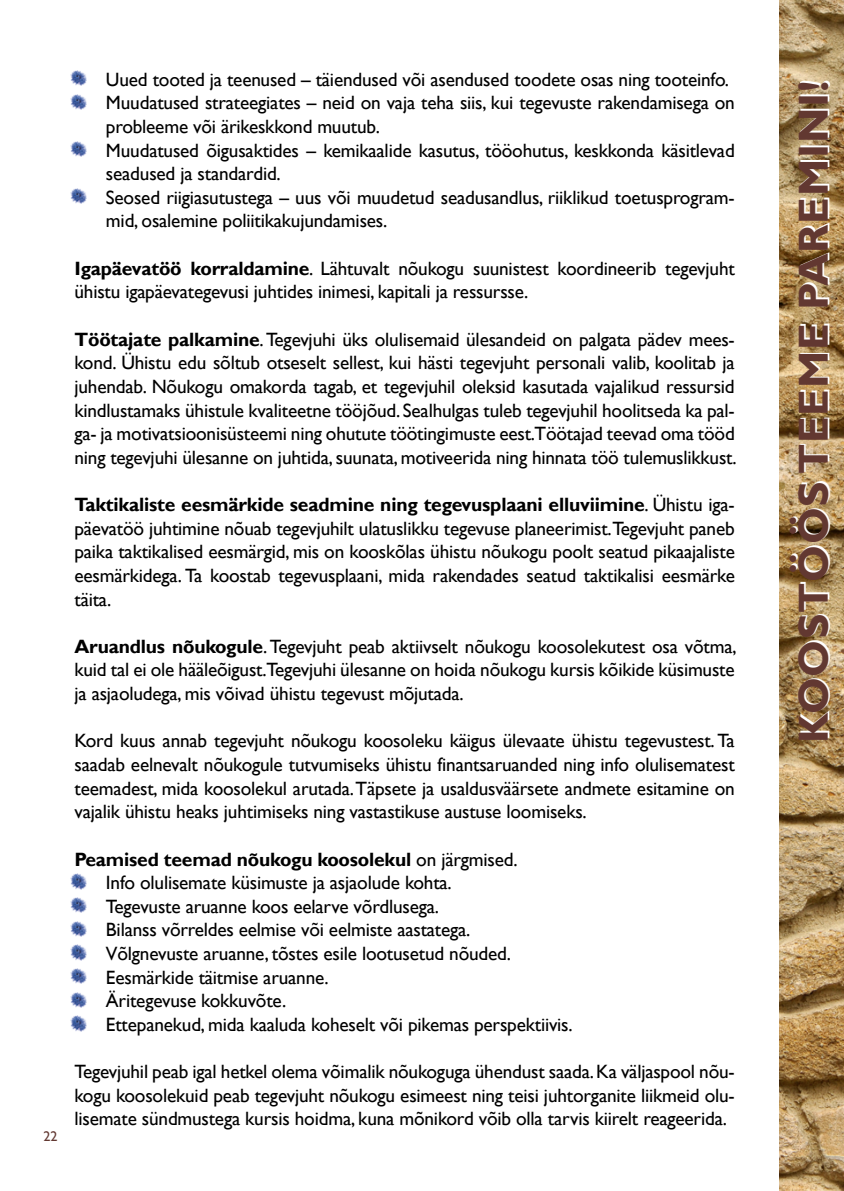
<style>
.page{position:relative;width:844px;height:1191px;background:#fff}
.page>*{position:absolute;margin:0;border:0;box-sizing:border-box;transform-origin:0 0}
.t1{font:700 42px "Gill Sans";letter-spacing:.02em;color:#fff}
.t2{font:19.25px/23.6px "Gill Sans";letter-spacing:-.01em;color:#000;text-align:justify}
.t3{font:700 19.25px "Gill Sans";letter-spacing:-.01em;color:#000}
.t4{font:14px "Gill Sans";color:#623831}
.s1{font-weight:700}
.s2{font-weight:400}
</style>
<div class="page">
<img style="left:779px;top:0;width:64px;height:1191px">
<img style="left:70px;top:70px;width:16px;height:16px">
<img style="left:70px;top:94px;width:16px;height:15px">
<img style="left:70px;top:141px;width:16px;height:16px">
<img style="left:70px;top:189px;width:16px;height:15px">
<img style="left:70px;top:874px;width:16px;height:15px">
<img style="left:70px;top:897px;width:16px;height:16px">
<img style="left:70px;top:921px;width:16px;height:15px">
<img style="left:70px;top:945px;width:16px;height:15px">
<img style="left:70px;top:968px;width:16px;height:15px">
<img style="left:70px;top:992px;width:16px;height:15px">
<img style="left:70px;top:1015px;width:16px;height:16px">
<p class="t4" style="left:44px;top:1128px;width:15px">22</p>
<p class="t2" style="left:74px;top:68px;width:656px">• Uued tooted ja teenused – täiendused või asendused toodete osas ning tooteinfo.</p>
<p class="t2" style="left:106px;top:91px;width:630px;text-indent:-31px">• Muudatused strateegiates – neid on vaja teha siis, kui tegevuste rakendamisega on probleeme või ärikeskkond muutub.</p>
<p class="t2" style="left:106px;top:139px;width:630px;text-indent:-31px">• Muudatused õigusaktides – kemikaalide kasutus, tööohutus, keskkonda käsitlevad seadused ja standardid.</p>
<p class="t2" style="left:106px;top:186px;width:630px;text-indent:-31px">• Seosed riigiasutustega – uus või muudetud seadusandlus, riiklikud toetusprogram&shy;mid, osalemine poliitikakujundamises.</p>
<p class="t2" style="left:74px;top:257px;width:661px"><span class="s1">Igapäevatöö korraldamine</span>. Lähtuvalt nõukogu suunistest koordineerib tegevjuht ühistu igapäevategevusi juhtides inimesi, kapitali ja ressursse.</p>
<p class="t2" style="left:74px;top:328px;width:663px"><span class="s1">Töötajate palkamine</span>. Tegevjuhi üks olulisemaid ülesandeid on palgata pädev mees&shy;kond. Ühistu edu sõltub otseselt sellest, kui hästi tegevjuht personali valib, koolitab ja juhendab. Nõukogu omakorda tagab, et tegevjuhil oleksid kasutada vajalikud ressursid kindlustamaks ühistule kvaliteetne tööjõud. Sealhulgas tuleb tegevjuhil hoolitseda ka pal&shy;ga- ja motivatsioonisüsteemi ning ohutute töötingimuste eest.Töötajad teevad oma tööd ning tegevjuhi ülesanne on juhtida, suunata, motiveerida ning hinnata töö tulemuslikkust.</p>
<p class="t2" style="left:74px;top:493px;width:661px"><span class="s1">Taktikaliste eesmärkide seadmine ning tegevusplaani elluviimine</span>. Ühistu iga&shy;päevatöö juhtimine nõuab tegevjuhilt ulatuslikku tegevuse planeerimist.Tegevjuht paneb paika taktikalised eesmärgid, mis on kooskõlas ühistu nõukogu poolt seatud pikaajaliste eesmärkidega. Ta koostab tegevusplaani, mida rakendades seatud taktikalisi eesmärke täita.</p>
<p class="t2" style="left:74px;top:635px;width:663px"><span class="s1">Aruandlus nõukogule</span>. Tegevjuht peab aktiivselt nõukogu koosolekutest osa võtma, kuid tal ei ole hääleõigust.Tegevjuhi ülesanne on hoida nõukogu kursis kõikide küsimuste ja asjaoludega, mis võivad ühistu tegevust mõjutada.</p>
<p class="t2" style="left:74px;top:729px;width:661px">Kord kuus annab tegevjuht nõukogu koosoleku käigus ülevaate ühistu tegevustest. Ta saadab eelnevalt nõukogule tutvumiseks ühistu finantsaruanded ning info olulisematest teemadest, mida koosolekul arutada. Täpsete ja usaldusväärsete andmete esitamine on vajalik ühistu heaks juhtimiseks ning vastastikuse austuse loomiseks.</p>
<p class="t3" style="left:74px;top:847px;width:444px">Peamised teemad nõukogu koosolekul <span class="s2">on järgmised.</span></p>
<p class="t2" style="left:74px;top:871px;width:379px">• Info olulisemate küsimuste ja asjaolude kohta.</p>
<p class="t2" style="left:74px;top:895px;width:366px">• Tegevuste aruanne koos eelarve võrdlusega.</p>
<p class="t2" style="left:74px;top:918px;width:397px">• Bilanss võrreldes eelmise või eelmiste aastatega.</p>
<p class="t2" style="left:74px;top:942px;width:438px">• Võlgnevuste aruanne, tõstes esile lootusetud nõuded.</p>
<p class="t2" style="left:74px;top:965px;width:256px">• Eesmärkide täitmise aruanne.</p>
<p class="t2" style="left:74px;top:989px;width:213px">• Äritegevuse kokkuvõte.</p>
<p class="t2" style="left:74px;top:1013px;width:499px">• Ettepanekud, mida kaaluda koheselt või pikemas perspektiivis.</p>
<p class="t2" style="left:74px;top:1060px;width:661px">Tegevjuhil peab igal hetkel olema võimalik nõukoguga ühendust saada. Ka väljaspool nõu&shy;kogu koosolekuid peab tegevjuht nõukogu esimeest ning teisi juhtorganite liikmeid olu&shy;lisemate sündmustega kursis hoidma, kuna mõnikord võib olla tarvis kiirelt reageerida.</p>
<h1 class="t1" style="left:789px;top:741px;width:663px;rotate:-90deg">KOOSTÖÖS TEEME PAREMINI!</h1>
</div>
